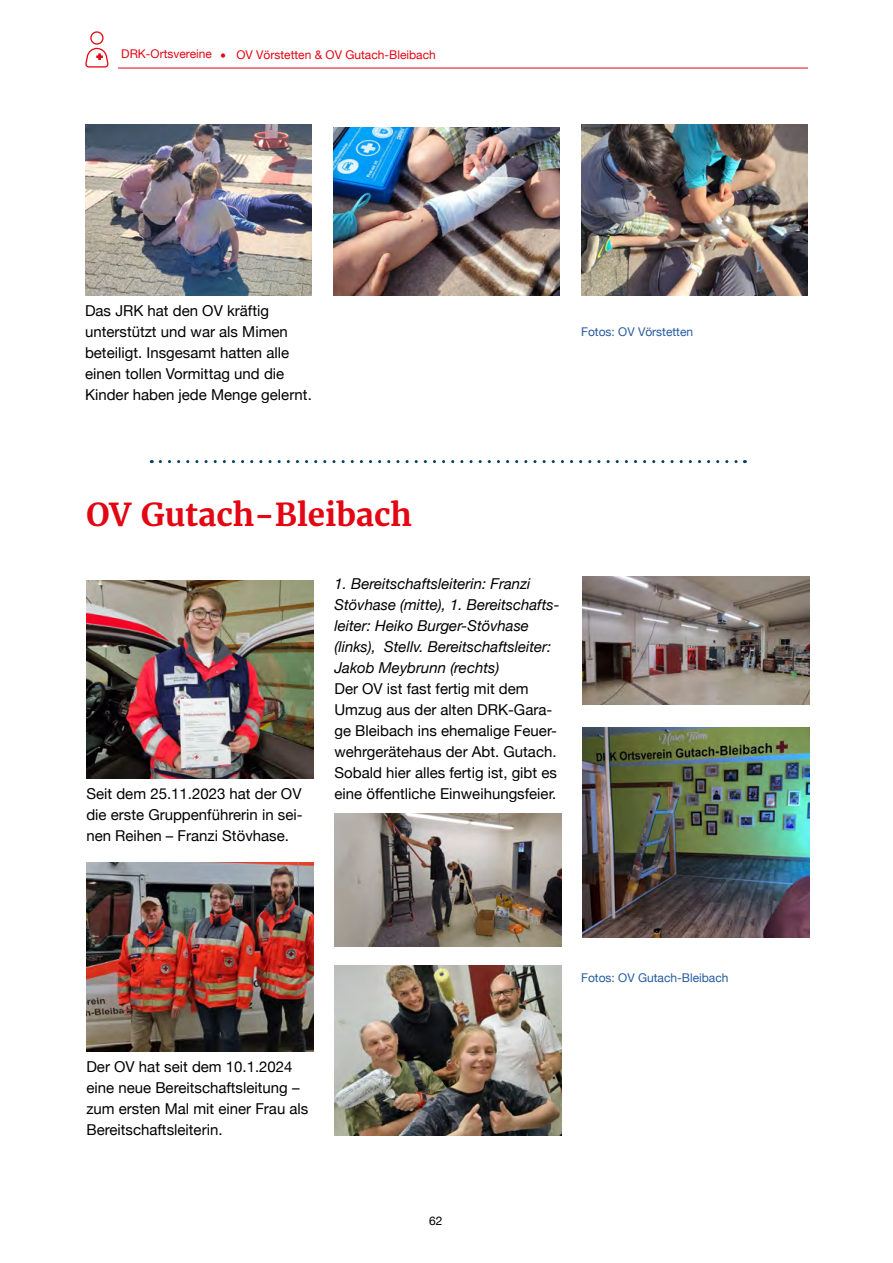
<style>
.page{position:relative;width:893px;height:1263px;background:#fff}
.page>*{position:absolute;margin:0;border:0;box-sizing:border-box;transform-origin:0 0}
.t1{font:700 31.5px "Merriweather";color:#e30613}
.t2{font:15px/21px "Helvetica Neue";color:#000}
.t3{font:italic 15px/21px "Helvetica Neue";color:#000}
.t4{font:12px "Helvetica Neue";color:#e30613}
.t5{font:12px "Helvetica Neue";color:#275b9b}
.t6{font:12px "Helvetica Neue";color:#000}
</style>
<div class="page">
<hr style="left:118px;top:68px;width:690px;height:1px;background:#e30613">
<svg style="left:85px;top:31px;width:24px;height:37px"></svg>
<img style="left:85px;top:125px;width:227px;height:170px">
<img style="left:333px;top:127px;width:227px;height:168px">
<img style="left:581px;top:125px;width:227px;height:170px">
<svg style="left:160px;top:460px;width:585px;height:3px"></svg>
<img style="left:86px;top:581px;width:227px;height:197px">
<img style="left:86px;top:862px;width:227px;height:189px">
<img style="left:334px;top:814px;width:227px;height:132px">
<img style="left:334px;top:965px;width:227px;height:170px">
<img style="left:582px;top:576px;width:227px;height:129px">
<img style="left:582px;top:727px;width:227px;height:210px">
<p class="t4" style="left:121px;top:46px;width:92px">DRK-Ortsvereine</p>
<p class="t4" style="left:236px;top:47px;width:201px">OV Vörstetten &amp; OV Gutach-Bleibach</p>
<p class="t2" style="left:85px;top:301px;width:228px">Das JRK hat den OV kräftig unterstützt und war als Mimen beteiligt. Insgesamt hatten alle einen tollen Vormittag und die<br>Kinder haben jede Menge gelernt.</p>
<p class="t5" style="left:581px;top:323px;width:114px">Fotos: OV Vörstetten</p>
<h1 class="t1" style="left:86px;top:495px;width:327px">OV Gutach-Bleibach</h1>
<p class="t2" style="left:86px;top:784px;width:218px;text-align:justify">Seit dem 25.11.2023 hat der OV die erste Gruppenführerin in sei&shy;nen Reihen – Franzi Stövhase.</p>
<p class="t3" style="left:334px;top:574px;width:227px">1. Bereitschaftsleiterin: Franzi Stövhase (mitte), 1. Bereitschafts&shy;leiter: Heiko Burger-Stövhase (links), Stellv. Bereitschaftsleiter:<br>Jakob Meybrunn (rechts)</p>
<p class="t2" style="left:334px;top:679px;width:224px">Der OV ist fast fertig mit dem Umzug aus der alten DRK-Gara&shy;ge Bleibach ins ehemalige Feuer&shy;wehrgerätehaus der Abt. Gutach.<br>Sobald hier alles fertig ist, gibt es eine öffentliche Einweihungsfeier.</p>
<p class="t2" style="left:86px;top:1057px;width:223px">Der OV hat seit dem 10.1.2024 eine neue Bereitschaftsleitung – zum ersten Mal mit einer Frau als<br>Bereitschaftsleiterin.</p>
<p class="t6" style="left:429px;top:1212px;width:15px">62</p>
<p class="t5" style="left:581px;top:969px;width:149px">Fotos: OV Gutach-Bleibach</p>
</div>
